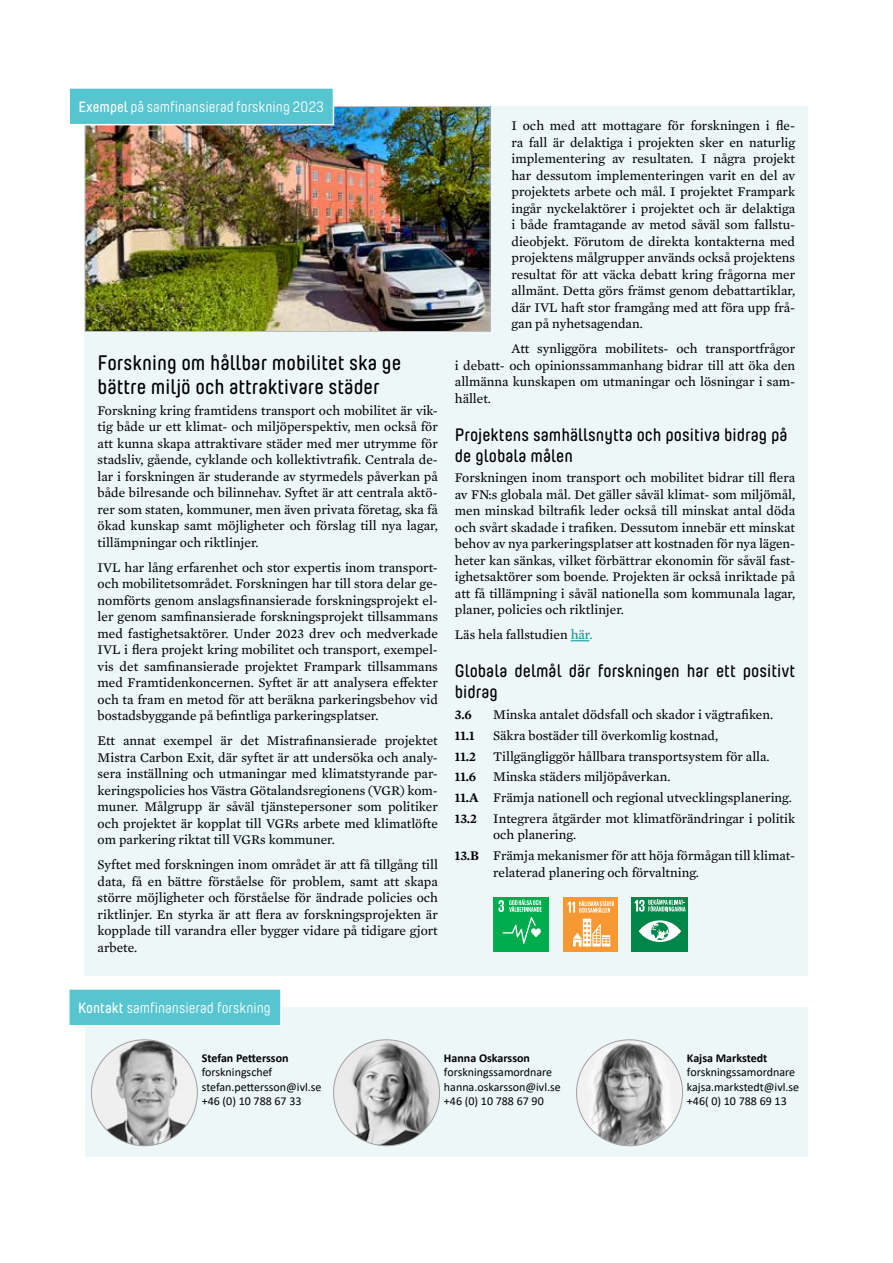
<style>
.page{position:relative;width:893px;height:1263px;background:#fff}
.page>*{position:absolute;margin:0;border:0;box-sizing:border-box;transform-origin:0 0}
.t1{font:600 21px/24px "Yummo";color:#000}
.t2{font:600 18px/21px "Yummo";color:#000}
.t3{font:15px "Yummo";color:#fff}
.t4{font:13.5px/16.5px "Mercury Text G2";color:#000;text-align:justify}
.t5{font:600 13.5px "Mercury Text G2";color:#000}
.t6{font:12px/14.4px "Calibri";color:#000}
.t7{font:700 12px "Calibri";color:#000}
.s1{font-weight:600}
.s2{color:#009299}
</style>
<div class="page">
<div style="left:85px;top:1007px;width:723px;height:150px;background:#edf7f8"></div>
<img style="left:334px;top:1040px;width:106px;height:106px;border-radius:53px">
<img style="left:91px;top:1040px;width:106px;height:106px;border-radius:53px">
<img style="left:577px;top:1040px;width:105px;height:106px;border-radius:53px">
<div style="left:69px;top:989px;width:212px;height:37px;background:#56c5d0"></div>
<div style="left:68px;top:988px;width:214px;height:38px;border:2px solid #fff"></div>
<div style="left:85px;top:107px;width:723px;height:869px;background:#edf7f8"></div>
<svg style="left:571px;top:640px;width:18px;height:1px"></svg>
<img style="left:87px;top:108px;width:401px;height:222px">
<div style="left:85px;top:106px;width:405px;height:226px;border:1px solid #bcbec0"></div>
<div style="left:69px;top:88px;width:264px;height:37px;background:#56c5d0"></div>
<div style="left:68px;top:87px;width:266px;height:38px;border:2px solid #fff"></div>
<div style="left:631px;top:897px;width:56px;height:55px;background:#008648"></div>
<svg style="left:639px;top:920px;width:42px;height:22px"></svg>
<svg style="left:635px;top:899px;width:51px;height:12px"></svg>
<div style="left:493px;top:897px;width:56px;height:55px;background:#00ad4e"></div>
<svg style="left:498px;top:899px;width:44px;height:45px"></svg>
<div style="left:563px;top:897px;width:55px;height:55px;background:#f89833"></div>
<svg style="left:573px;top:919px;width:37px;height:27px"></svg>
<svg style="left:568px;top:900px;width:46px;height:13px"></svg>
<p class="t3" style="left:78px;top:97px;width:247px"><span class="s1">Exempel</span> på samfinansierad forskning 2023</p>
<h1 class="t1" style="left:98px;top:348px;width:305px">Forskning om hållbar mobilitet ska ge bättre miljö och attraktivare städer</h1>
<p class="t4" style="left:98px;top:401px;width:342px">Forskning kring framtidens transport och mobilitet är vik&shy;tig både ur ett klimat- och miljöperspektiv, men också för att kunna skapa attraktivare städer med mer utrymme för stadsliv, gående, cyklande och kollektivtrafik. Centrala de&shy;lar i forskningen är studerande av styrmedels påverkan på både bilresande och bilinnehav. Syftet är att centrala aktö&shy;rer som staten, kommuner, men även privata företag, ska få ökad kunskap samt möjligheter och förslag till nya lagar, tillämpningar och riktlinjer.</p>
<p class="t4" style="left:98px;top:558px;width:342px">IVL har lång erfarenhet och stor expertis inom transport&shy;och mobilitetsområdet. Forskningen har till stora delar ge&shy;nomförts genom anslagsfinansierade forskningsprojekt el&shy;ler genom samfinansierade forskningsprojekt tillsammans med fastighetsaktörer. Under 2023 drev och medverkade IVL i flera projekt kring mobilitet och transport, exempel&shy;vis det samfinansierade projektet Frampark tillsammans med Framtidenkoncernen. Syftet är att analysera effekter och ta fram en metod för att beräkna parkeringsbehov vid bostadsbyggande på befintliga parkeringsplatser.</p>
<p class="t4" style="left:98px;top:731px;width:342px">Ett annat exempel är det Mistrafinansierade projektet Mistra Carbon Exit, där syftet är att undersöka och analy&shy;sera inställning och utmaningar med klimatstyrande par&shy;keringspolicies hos Västra Götalandsregionens (VGR) kom&shy;muner. Målgrupp är såväl tjänstepersoner som politiker och projektet är kopplat till VGRs arbete med klimatlöfte om parkering riktat till VGRs kommuner.</p>
<p class="t4" style="left:98px;top:855px;width:342px">Syftet med forskningen inom området är att få tillgång till data, få en bättre förståelse för problem, samt att skapa större möjligheter och förståelse för ändrade policies och riktlinjer. En styrka är att flera av forskningsprojekten är kopplade till varandra eller bygger vidare på tidigare gjort arbete.</p>
<p class="t4" style="left:511px;top:117px;width:285px">I och med att mottagare för forskningen i fle&shy;ra fall är delaktiga i projekten sker en naturlig implementering av resultaten. I några projekt har dessutom implementeringen varit en del av projektets arbete och mål. I projektet Frampark ingår nyckelaktörer i projektet och är delaktiga i både framtagande av metod såväl som fallstu&shy;dieobjekt. Förutom de direkta kontakterna med projektens målgrupper används också projektens resultat för att väcka debatt kring frågorna mer allmänt. Detta görs främst genom debattartiklar, där IVL haft stor framgång med att föra upp frå&shy;gan på nyhetsagendan.</p>
<p class="t4" style="left:455px;top:340px;width:342px;text-indent:57px">Att synliggöra mobilitets- och transportfrågor i debatt- och opinionssammanhang bidrar till att öka den allmänna kunskapen om utmaningar och lösningar i sam&shy;hället.</p>
<h2 class="t2" style="left:455px;top:422px;width:334px">Projektens samhällsnytta och positiva bidrag på de globala målen</h2>
<p class="t4" style="left:455px;top:469px;width:342px">Forskningen inom transport och mobilitet bidrar till flera av FN:s globala mål. Det gäller såväl klimat- som miljömål, men minskad biltrafik leder också till minskat antal döda och svårt skadade i trafiken. Dessutom innebär ett minskat behov av nya parkeringsplatser att kostnaden för nya lägen&shy;heter kan sänkas, vilket förbättrar ekonomin för såväl fast&shy;ighetsaktörer som boende. Projekten är också inriktade på att få tillämpning i såväl nationella som kommunala lagar, planer, policies och riktlinjer.</p>
<p class="t4" style="left:455px;top:626px;width:139px">Läs hela fallstudien <span class="s2">här.</span></p>
<h2 class="t2" style="left:455px;top:659px;width:342px">Globala delmål där forskningen har ett positivt bidrag</h2>
<p class="t5" style="left:455px;top:705px;width:18px">3.6</p>
<p class="t4" style="left:493px;top:706px;width:281px">Minska antalet dödsfall och skador i vägtrafiken.</p>
<p class="t5" style="left:455px;top:725px;width:21px">11.1</p>
<p class="t4" style="left:493px;top:726px;width:227px">Säkra bostäder till överkomlig kostnad,</p>
<p class="t5" style="left:455px;top:746px;width:23px">11.2</p>
<p class="t4" style="left:455px;top:745px;width:342px;line-height:20.7px;text-align:left;text-indent:38px">Tillgängliggör hållbara transportsystem för alla.<br><span class="s1">11.6</span> Minska städers miljöpåverkan.<br><span class="s1">11.A</span> Främja nationell och regional utvecklingsplanering.<br><span class="s1">13.2</span> Integrera åtgärder mot klimatförändringar i politik</p>
<p class="t4" style="left:455px;top:824px;width:342px;line-height:20.7px;text-indent:38px">och planering.<br><span class="s1">13.B</span> Främja mekanismer för att höja förmågan till klimat-</p>
<p class="t4" style="left:493px;top:863px;width:207px">relaterad planering och förvaltning.</p>
<p class="t3" style="left:78px;top:997px;width:194px"><span class="s1">Kontakt</span> samfinansierad forskning</p>
<p class="t7" style="left:202px;top:1049px;width:88px">Stefan Pettersson</p>
<p class="t6" style="left:202px;top:1065px;width:121px">forskningschef stefan.pettersson@ivl.se +46 (0) 10 788 67 33</p>
<p class="t7" style="left:444px;top:1049px;width:88px">Hanna Oskarsson</p>
<p class="t6" style="left:444px;top:1065px;width:118px">forskningssamordnare hanna.oskarsson@ivl.se +46 (0) 10 788 67 90</p>
<p class="t7" style="left:687px;top:1049px;width:82px">Kajsa Markstedt</p>
<p class="t6" style="left:687px;top:1065px;width:114px">forskningssamordnare kajsa.markstedt@ivl.se +46( 0) 10 788 69 13</p>
</div>
